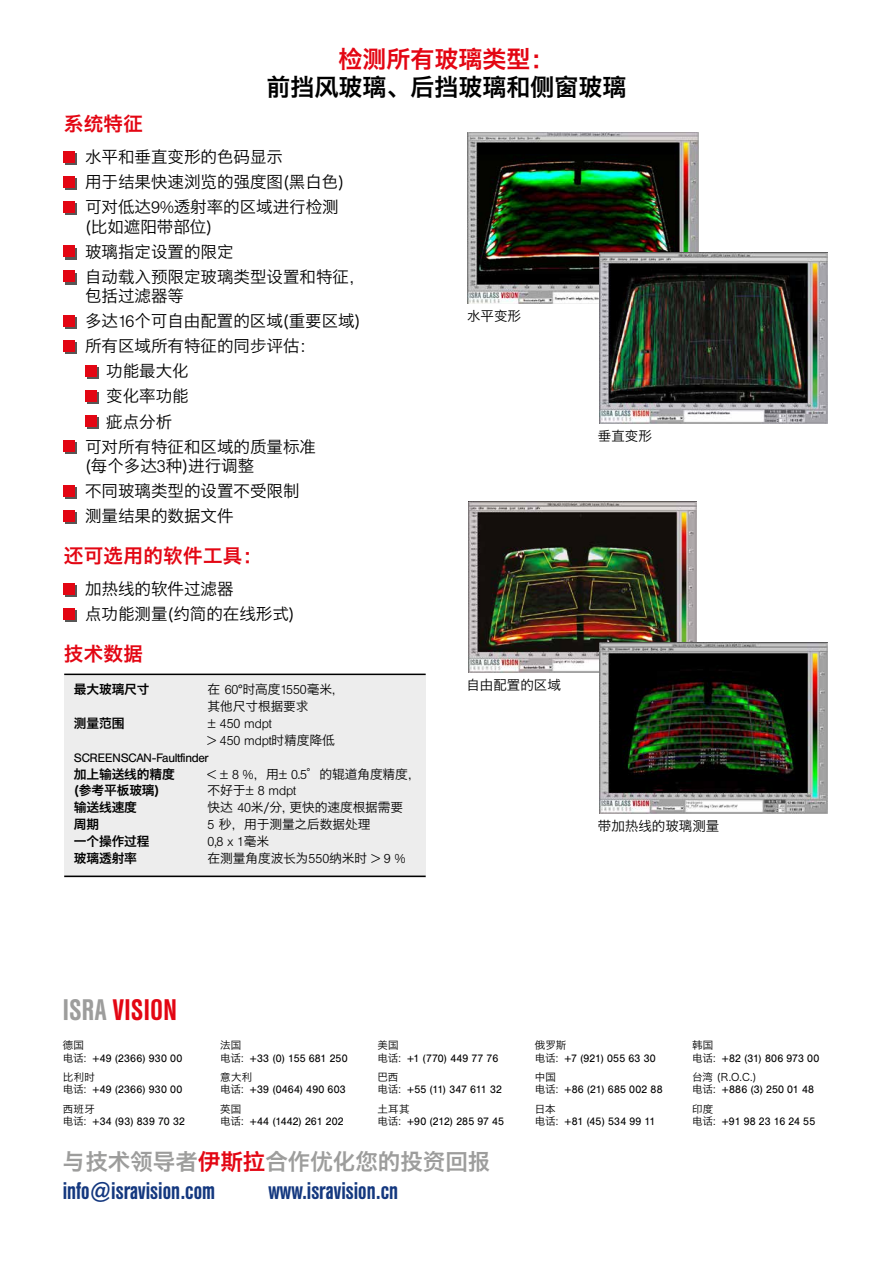
<style>
.page{position:relative;width:893px;height:1263px;background:#fff}
.page>*{position:absolute;margin:0;border:0;box-sizing:border-box;transform-origin:0 0}
.t1{font:500 29.55px "Helvetica Con BQ";letter-spacing:.02em;color:#e30613}
.t2{font:500 24px "Helvetica Con BQ";color:#14387f}
.t3{font:24px "Hiragino Sans GB W6";color:#000}
.t4{font:24px "Hiragino Sans GB W6";color:#e30613}
.t5{font:22.5px "Hiragino Sans GB W6";color:#9d9d9c}
.t6{font:19.5px "Hiragino Sans GB W6";letter-spacing:.02em;color:#e30613}
.t7{font:16.5px/25px "Hiragino Sans GB W3";color:#000}
.t8{font:13.5px "Hiragino Sans GB W3";color:#000}
.t9{font:12.75px/17px "Hiragino Sans GB W3";letter-spacing:-.01em;color:#000}
.t10{font:12.75px "Hiragino Sans GB W6";letter-spacing:-.01em;color:#000}
.t11{font:300 12.75px/17px "Helvetica BQ";letter-spacing:-.01em;color:#000}
.t12{font:12px "Helvetica BQ";letter-spacing:-.03em;color:#000}
.t13{font:10.5px "Helvetica BQ";letter-spacing:.015em;color:#000}
.t14{font:10.5px "Hiragino Sans GB W3";letter-spacing:.015em;color:#000}
.t15{font:10.5px "Helvetica BQ";letter-spacing:-.015em;color:#000}
.t16{font:10.5px "Helvetica BQ";letter-spacing:-.005em;color:#000}
.s1{font-family:"Helvetica BQ";font-weight:300}
.s2{font-family:"Hiragino Sans GB W3";font-weight:400}
.s3{color:#9d9d9c}
.s4{font-family:"Hiragino Sans GB W3"}
.s5{color:#e30613}
</style>
<div class="page">
<svg style="left:66px;top:153px;width:11px;height:12px"></svg>
<div style="left:64px;top:151px;width:11px;height:11px;background:#e30613"></div>
<svg style="left:66px;top:178px;width:11px;height:12px"></svg>
<div style="left:64px;top:176px;width:11px;height:11px;background:#e30613"></div>
<svg style="left:66px;top:203px;width:11px;height:12px"></svg>
<div style="left:64px;top:201px;width:11px;height:11px;background:#e30613"></div>
<div style="left:66px;top:248px;width:11px;height:11px;background:#575756"></div>
<div style="left:64px;top:246px;width:11px;height:11px;background:#e30613"></div>
<div style="left:66px;top:273px;width:11px;height:11px;background:#575756"></div>
<div style="left:64px;top:271px;width:11px;height:11px;background:#e30613"></div>
<svg style="left:66px;top:318px;width:11px;height:11px"></svg>
<div style="left:64px;top:315px;width:11px;height:11px;background:#e30613"></div>
<div style="left:66px;top:343px;width:11px;height:11px;background:#575756"></div>
<div style="left:64px;top:340px;width:11px;height:12px;background:#e30613"></div>
<svg style="left:87px;top:368px;width:11px;height:11px"></svg>
<div style="left:85px;top:365px;width:11px;height:12px;background:#e30613"></div>
<svg style="left:87px;top:393px;width:11px;height:11px"></svg>
<div style="left:85px;top:390px;width:11px;height:12px;background:#e30613"></div>
<svg style="left:87px;top:418px;width:11px;height:11px"></svg>
<div style="left:85px;top:415px;width:11px;height:12px;background:#e30613"></div>
<div style="left:66px;top:443px;width:11px;height:11px;background:#575756"></div>
<div style="left:64px;top:440px;width:11px;height:12px;background:#e30613"></div>
<svg style="left:66px;top:487px;width:11px;height:12px"></svg>
<div style="left:64px;top:485px;width:11px;height:11px;background:#e30613"></div>
<svg style="left:66px;top:512px;width:11px;height:12px"></svg>
<div style="left:64px;top:510px;width:11px;height:11px;background:#e30613"></div>
<svg style="left:66px;top:585px;width:11px;height:12px"></svg>
<div style="left:64px;top:583px;width:11px;height:11px;background:#e30613"></div>
<svg style="left:66px;top:610px;width:11px;height:12px"></svg>
<div style="left:64px;top:608px;width:11px;height:11px;background:#e30613"></div>
<div style="left:64px;top:674px;width:362px;height:203px;background:#ededed"></div>
<hr style="left:64px;top:674px;width:362px;height:1px;background:#000">
<hr style="left:64px;top:875px;width:362px;height:2px;background:#000">
<img style="left:467px;top:133px;width:231px;height:171px">
<img style="left:599px;top:253px;width:229px;height:171px">
<img style="left:469px;top:502px;width:228px;height:171px">
<img style="left:599px;top:643px;width:229px;height:171px">
<h2 class="t4" style="left:338px;top:43px;width:218px">检测所有玻璃类型：</h2>
<h2 class="t3" style="left:266px;top:72px;width:362px">前挡风玻璃、后挡玻璃和侧窗玻璃</h2>
<h3 class="t6" style="left:64px;top:111px;width:81px">系统特征</h3>
<h3 class="t7" style="left:85px;top:144px;width:261px">水平和垂直变形的色码显示<br>用于结果快速浏览的强度图(黑白色)可对低达<span class="s1">9%</span>透射率的区域进行检测</h3>
<h3 class="t7" style="left:85px;top:214px;width:282px">(比如遮阳带部位)<br>玻璃指定设置的限定<br>自动载入预限定玻璃类型设置和特征，</h3>
<h3 class="t7" style="left:85px;top:283px;width:100px">包括过滤器等</h3>
<h3 class="t7" style="left:85px;top:308px;width:277px">多达<span class="s1">16</span>个可自由配置的区域(重要区域)</h3>
<h3 class="t7" style="left:85px;top:333px;width:232px">所有区域所有特征的同步评估：</h3>
<h3 class="t7" style="left:106px;top:358px;width:84px">功能最大化</h3>
<h3 class="t7" style="left:106px;top:383px;width:84px">变化率功能</h3>
<h3 class="t7" style="left:106px;top:408px;width:67px">疵点分析</h3>
<h3 class="t7" style="left:85px;top:433px;width:232px">可对所有特征和区域的质量标准</h3>
<h3 class="t7" style="left:85px;top:453px;width:216px">(每个多达<span class="s1">3</span>种)进行调整<br>不同玻璃类型的设置不受限制测量结果的数据文件</h3>
<h3 class="t6" style="left:64px;top:543px;width:200px">还可选用的软件工具：</h3>
<h3 class="t7" style="left:85px;top:576px;width:211px">加热线的软件过滤器<br>点功能测量(约简的在线形式)</h3>
<h3 class="t6" style="left:64px;top:641px;width:81px">技术数据</h3>
<p class="t10" style="left:74px;top:681px;width:77px">最大玻璃尺寸</p>
<p class="t9" style="left:208px;top:680px;width:129px">在 <span class="s1">60°</span>时高度<span class="s1">1550</span>毫米,其他尺寸根据要求</p>
<p class="t10" style="left:74px;top:715px;width:52px">测量范围</p>
<p class="t11" style="left:208px;top:715px;width:129px">± 450 mdpt<br>&gt; 450 mdpt<span class="s2">时精度降低</span></p>
<p class="t12" style="left:74px;top:751px;width:136px">SCREENSCAN-Faultfinder</p>
<p class="t10" style="left:74px;top:765px;width:103px">加上输送线的精度</p>
<p class="t9" style="left:208px;top:765px;width:215px"><span class="s1">&lt; ± 8 %</span>，用<span class="s1">± 0.5</span>°的辊道角度精度，</p>
<p class="t10" style="left:74px;top:782px;width:87px">(参考平板玻璃)</p>
<p class="t11" style="left:208px;top:783px;width:90px"><span class="s2">不好于</span>± 8 mdpt</p>
<p class="t10" style="left:74px;top:799px;width:65px">输送线速度</p>
<p class="t9" style="left:208px;top:799px;width:197px">快达 <span class="s1">40</span>米/分, 更快的速度根据需要</p>
<p class="t10" style="left:74px;top:816px;width:27px">周期</p>
<p class="t9" style="left:208px;top:816px;width:164px"><span class="s1">5</span> 秒，用于测量之后数据处理</p>
<p class="t10" style="left:74px;top:833px;width:77px">一个操作过程</p>
<p class="t11" style="left:208px;top:833px;width:63px">0,8 x 1<span class="s2">毫米</span></p>
<p class="t10" style="left:74px;top:850px;width:65px">玻璃透射率</p>
<p class="t9" style="left:208px;top:849px;width:199px">在测量角度波长为<span class="s1">550</span>纳米时 <span class="s1">&gt; 9 %</span></p>
<h1 class="t1" style="left:63px;top:994px;width:116px"><span class="s3">ISRA</span> VISION</h1>
<p class="t8" style="left:467px;top:308px;width:55px">水平变形</p>
<p class="t8" style="left:598px;top:428px;width:55px">垂直变形</p>
<p class="t8" style="left:466px;top:677px;width:96px">自由配置的区域</p>
<p class="t8" style="left:598px;top:818px;width:123px">带加热线的玻璃测量</p>
<p class="t14" style="left:63px;top:1038px;width:23px">德国</p>
<p class="t13" style="left:63px;top:1052px;width:121px"><span class="s4">电话:</span> +49 (2366) 930 00</p>
<p class="t14" style="left:63px;top:1070px;width:34px">比利时</p>
<p class="t13" style="left:63px;top:1084px;width:121px"><span class="s4">电话:</span> +49 (2366) 930 00</p>
<p class="t14" style="left:63px;top:1102px;width:33px">西班牙</p>
<p class="t13" style="left:63px;top:1116px;width:124px"><span class="s4">电话:</span> +34 (93) 839 70 32</p>
<p class="t14" style="left:220px;top:1038px;width:23px">法国</p>
<p class="t13" style="left:220px;top:1052px;width:129px"><span class="s4">电话:</span> +33 (0) 155 681 250</p>
<p class="t14" style="left:220px;top:1070px;width:34px">意大利</p>
<p class="t13" style="left:220px;top:1084px;width:127px"><span class="s4">电话:</span> +39 (0464) 490 603</p>
<p class="t14" style="left:220px;top:1102px;width:23px">英国</p>
<p class="t13" style="left:220px;top:1116px;width:125px"><span class="s4">电话:</span> +44 (1442) 261 202</p>
<p class="t14" style="left:377px;top:1038px;width:23px">美国</p>
<p class="t13" style="left:377px;top:1052px;width:122px"><span class="s4">电话:</span> +1 (770) 449 77 76</p>
<p class="t14" style="left:377px;top:1070px;width:22px">巴西</p>
<p class="t15" style="left:377px;top:1084px;width:126px"><span class="s4">电话:</span> +55 (11) 347 611 32</p>
<p class="t14" style="left:377px;top:1102px;width:34px">土耳其</p>
<p class="t13" style="left:377px;top:1116px;width:128px"><span class="s4">电话:</span> +90 (212) 285 97 45</p>
<h3 class="t5" style="left:63px;top:1146px;width:429px">与技术领导者<span class="s5">伊斯拉</span>合作优化您的投资回报</h3>
<h2 class="t2" style="left:63px;top:1178px;width:154px">info@isravision.com</h2>
<h2 class="t2" style="left:268px;top:1178px;width:131px">www.isravision.cn</h2>
<p class="t14" style="left:535px;top:1038px;width:33px">俄罗斯</p>
<p class="t13" style="left:535px;top:1052px;width:122px"><span class="s4">电话:</span> +7 (921) 055 63 30</p>
<p class="t14" style="left:535px;top:1070px;width:22px">中国</p>
<p class="t13" style="left:535px;top:1084px;width:129px"><span class="s4">电话:</span> +86 (21) 685 002 88</p>
<p class="t14" style="left:535px;top:1102px;width:22px">日本</p>
<p class="t13" style="left:535px;top:1116px;width:122px"><span class="s4">电话:</span> +81 (45) 534 99 11</p>
<p class="t14" style="left:692px;top:1038px;width:23px">韩国</p>
<p class="t13" style="left:692px;top:1052px;width:129px"><span class="s4">电话:</span> +82 (31) 806 973 00</p>
<p class="t14" style="left:692px;top:1070px;width:66px">台湾 (R.O.C.)</p>
<p class="t13" style="left:692px;top:1084px;width:123px"><span class="s4">电话:</span> +886 (3) 250 01 48</p>
<p class="t14" style="left:692px;top:1102px;width:23px">印度</p>
<p class="t16" style="left:692px;top:1116px;width:125px"><span class="s4">电话:</span> +91 98 23 16 24 55</p>
</div>
